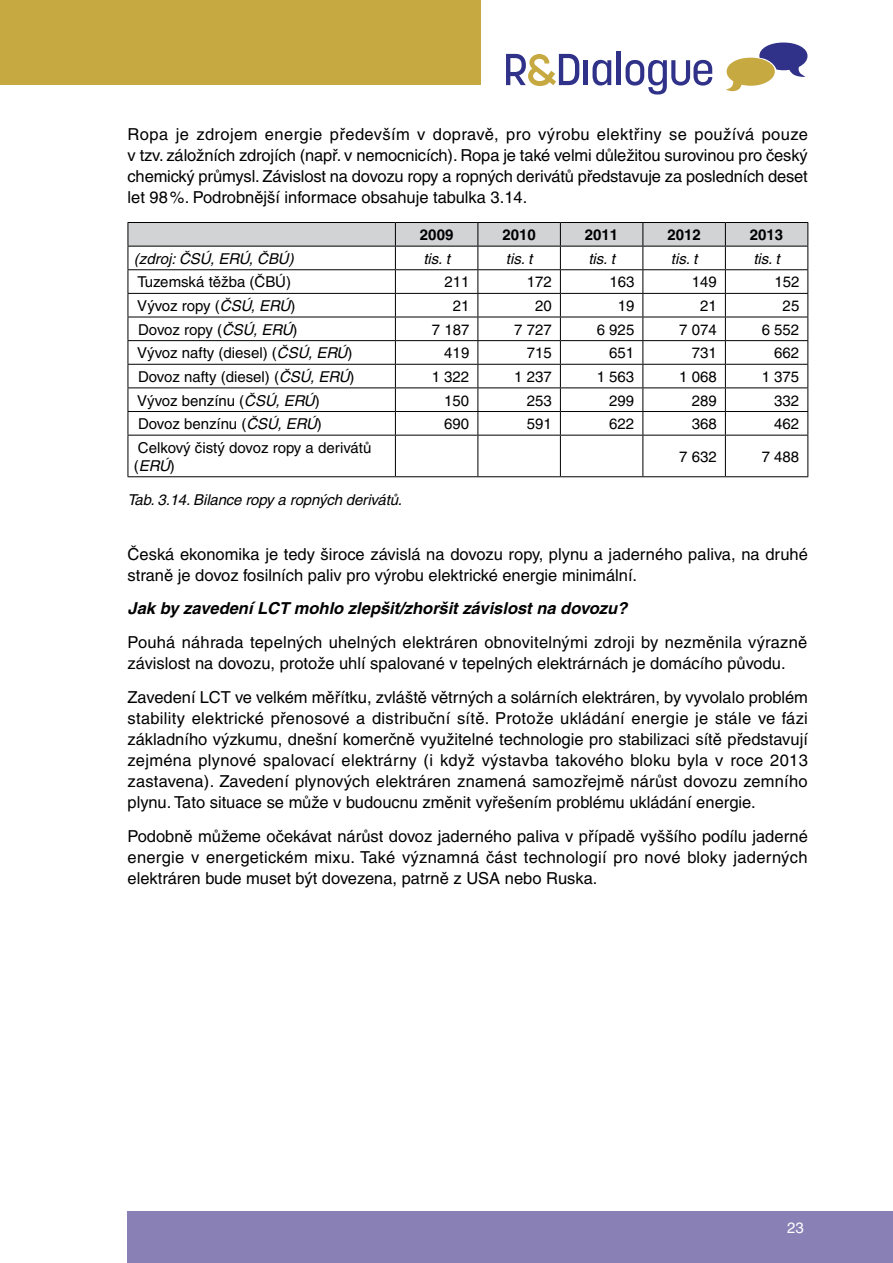
<style>
.page{position:relative;width:893px;height:1263px;background:#fff}
.page>*{position:absolute;margin:0;border:0;box-sizing:border-box;transform-origin:0 0}
.t1{font:16.5px/21px "Helvetica CE";color:#000;text-align:justify}
.t2{font:italic 700 16.5px "Helvetica CE";color:#000}
.t3{font:15px/18px "Helvetica CE";color:#000}
.t4{font:italic 15px "Helvetica CE";letter-spacing:-.01em;color:#000}
.t5{font:700 15px "Helvetica CE";color:#000}
.t6{font:15px "Helvetica CE";color:#fff}
.s1{font-style:italic}
</style>
<div class="page">
<div style="left:0;top:0;width:480px;height:85px;background:#c7a941"></div>
<div style="left:128px;top:1212px;width:765px;height:51px;background:#8981b5"></div>
<hr style="left:584px;top:60px;width:4px;height:25px;background:#303188">
<div style="left:616px;top:52px;width:5px;height:33px;background:#303188"></div>
<svg style="left:626px;top:60px;width:86px;height:35px"></svg>
<svg style="left:506px;top:54px;width:73px;height:32px"></svg>
<svg style="left:592px;top:60px;width:19px;height:26px"></svg>
<svg style="left:726px;top:43px;width:81px;height:48px"></svg>
<hr style="left:128px;top:435px;width:1px;height:41px;background:#000">
<hr style="left:128px;top:435px;width:267px;height:1px;background:#000">
<hr style="left:395px;top:435px;width:83px;height:1px;background:#000">
<hr style="left:478px;top:435px;width:82px;height:1px;background:#000">
<hr style="left:560px;top:435px;width:83px;height:1px;background:#000">
<hr style="left:643px;top:435px;width:82px;height:1px;background:#000">
<hr style="left:725px;top:435px;width:83px;height:1px;background:#000">
<hr style="left:128px;top:476px;width:267px;height:1px;background:#000">
<hr style="left:395px;top:476px;width:83px;height:1px;background:#000">
<hr style="left:478px;top:476px;width:82px;height:1px;background:#000">
<hr style="left:560px;top:476px;width:83px;height:1px;background:#000">
<hr style="left:643px;top:476px;width:82px;height:1px;background:#000">
<hr style="left:725px;top:476px;width:83px;height:1px;background:#000">
<svg style="left:128px;top:222px;width:680px;height:213px"></svg>
<hr style="left:395px;top:435px;width:1px;height:41px;background:#000">
<hr style="left:477px;top:435px;width:1px;height:41px;background:#000">
<hr style="left:560px;top:435px;width:1px;height:41px;background:#000">
<hr style="left:642px;top:435px;width:1px;height:41px;background:#000">
<hr style="left:725px;top:435px;width:1px;height:41px;background:#000">
<hr style="left:807px;top:435px;width:1px;height:41px;background:#000">
<p class="t1" style="left:128px;top:124px;width:682px">Ropa je zdrojem energie především v dopravě, pro výrobu elektřiny se používá pouze v tzv. záložních zdrojích (např. v nemocnicích). Ropa je také velmi důležitou surovinou pro český chemický průmysl. Závislost na dovozu ropy a ropných derivátů představuje za posledních deset let 98%. Podrobnější informace obsahuje tabulka 3.14.</p>
<p class="t5" style="left:420px;top:226px;width:35px">2009</p>
<p class="t5" style="left:502px;top:226px;width:35px">2010</p>
<p class="t5" style="left:585px;top:226px;width:35px">2011</p>
<p class="t5" style="left:667px;top:226px;width:35px">2012</p>
<p class="t5" style="left:750px;top:226px;width:35px">2013</p>
<p class="t4" style="left:134px;top:250px;width:161px">(zdroj: ČSÚ, ERÚ, ČBÚ)</p>
<p class="t4" style="left:423px;top:250px;width:28px">tis. t</p>
<p class="t4" style="left:506px;top:250px;width:28px">tis. t</p>
<p class="t4" style="left:588px;top:250px;width:28px">tis. t</p>
<p class="t4" style="left:671px;top:250px;width:28px">tis. t</p>
<p class="t4" style="left:753px;top:250px;width:28px">tis. t</p>
<p class="t3" style="left:137px;top:273px;width:155px">Tuzemská těžba (ČBÚ)</p>
<p class="t3" style="left:444px;top:273px;width:27px">211</p>
<p class="t3" style="left:527px;top:273px;width:27px">172</p>
<p class="t3" style="left:609px;top:273px;width:27px">163</p>
<p class="t3" style="left:692px;top:273px;width:27px">149</p>
<p class="t3" style="left:774px;top:273px;width:27px">152</p>
<p class="t3" style="left:137px;top:297px;width:159px">Vývoz ropy (<span class="s1">ČSÚ, ERÚ</span>)</p>
<p class="t3" style="left:453px;top:297px;width:18px">21</p>
<p class="t3" style="left:535px;top:297px;width:18px">20</p>
<p class="t3" style="left:618px;top:297px;width:18px">19</p>
<p class="t3" style="left:700px;top:297px;width:18px">21</p>
<p class="t3" style="left:783px;top:297px;width:18px">25</p>
<p class="t3" style="left:138px;top:320px;width:161px">Dovoz ropy (<span class="s1">ČSÚ, ERÚ</span>)</p>
<p class="t3" style="left:432px;top:320px;width:39px">7 187</p>
<p class="t3" style="left:514px;top:320px;width:39px">7 727</p>
<p class="t3" style="left:597px;top:320px;width:39px">6 925</p>
<p class="t3" style="left:679px;top:320px;width:39px">7 074</p>
<p class="t3" style="left:762px;top:320px;width:39px">6 552</p>
<p class="t3" style="left:137px;top:344px;width:217px">Vývoz nafty (diesel) (<span class="s1">ČSÚ, ERÚ</span>)</p>
<p class="t3" style="left:444px;top:344px;width:27px">419</p>
<p class="t3" style="left:527px;top:344px;width:27px">715</p>
<p class="t3" style="left:609px;top:344px;width:27px">651</p>
<p class="t3" style="left:692px;top:344px;width:27px">731</p>
<p class="t3" style="left:774px;top:344px;width:27px">662</p>
<p class="t3" style="left:138px;top:368px;width:218px">Dovoz nafty (diesel) (<span class="s1">ČSÚ, ERÚ</span>)</p>
<p class="t3" style="left:432px;top:368px;width:39px">1 322</p>
<p class="t3" style="left:514px;top:368px;width:39px">1 237</p>
<p class="t3" style="left:597px;top:368px;width:39px">1 563</p>
<p class="t3" style="left:679px;top:368px;width:39px">1 068</p>
<p class="t3" style="left:762px;top:368px;width:39px">1 375</p>
<p class="t3" style="left:137px;top:391px;width:184px">Vývoz benzínu (<span class="s1">ČSÚ, ERÚ</span>)</p>
<p class="t3" style="left:444px;top:391px;width:27px">150</p>
<p class="t3" style="left:527px;top:391px;width:27px">253</p>
<p class="t3" style="left:609px;top:391px;width:27px">299</p>
<p class="t3" style="left:692px;top:391px;width:27px">289</p>
<p class="t3" style="left:774px;top:391px;width:27px">332</p>
<p class="t3" style="left:138px;top:415px;width:185px">Dovoz benzínu (<span class="s1">ČSÚ, ERÚ</span>)</p>
<p class="t3" style="left:444px;top:415px;width:27px">690</p>
<p class="t3" style="left:527px;top:415px;width:27px">591</p>
<p class="t3" style="left:609px;top:415px;width:27px">622</p>
<p class="t3" style="left:692px;top:415px;width:27px">368</p>
<p class="t3" style="left:774px;top:415px;width:27px">462</p>
<p class="t3" style="left:134px;top:438px;width:239px">Celkový čistý dovoz ropy a derivátů (<span class="s1">ERÚ</span>)</p>
<p class="t3" style="left:679px;top:447px;width:39px">7 632</p>
<p class="t3" style="left:762px;top:447px;width:39px">7 488</p>
<p class="t4" style="left:127px;top:491px;width:276px">Tab. 3.14. Bilance ropy a ropných derivátů.</p>
<p class="t1" style="left:128px;top:543px;width:682px">Česká ekonomika je tedy široce závislá na dovozu ropy, plynu a jaderného paliva, na druhé straně je dovoz fosilních paliv pro výrobu elektrické energie minimální.</p>
<p class="t2" style="left:128px;top:599px;width:501px">Jak by zavedení LCT mohlo zlepšit/zhoršit závislost na dovozu?</p>
<p class="t1" style="left:128px;top:632px;width:681px">Pouhá náhrada tepelných uhelných elektráren obnovitelnými zdroji by nezměnila výrazně závislost na dovozu, protože uhlí spalované v tepelných elektrárnách je domácího původu.</p>
<p class="t1" style="left:128px;top:687px;width:682px">Zavedení LCT ve velkém měřítku, zvláště větrných a solárních elektráren, by vyvolalo problém stability elektrické přenosové a distribuční sítě. Protože ukládání energie je stále ve fázi základního výzkumu, dnešní komerčně využitelné technologie pro stabilizaci sítě představují zejména plynové spalovací elektrárny (i když výstavba takového bloku byla v roce 2013 zastavena). Zavedení plynových elektráren znamená samozřejmě nárůst dovozu zemního plynu. Tato situace se může v budoucnu změnit vyřešením problému ukládání energie.</p>
<p class="t1" style="left:128px;top:825px;width:682px">Podobně můžeme očekávat nárůst dovoz jaderného paliva v případě vyššího podílu jaderné energie v energetickém mixu. Také významná část technologií pro nové bloky jaderných elektráren bude muset být dovezena, patrně z USA nebo Ruska.</p>
<p class="t6" style="left:787px;top:1219px;width:18px">23</p>
</div>
